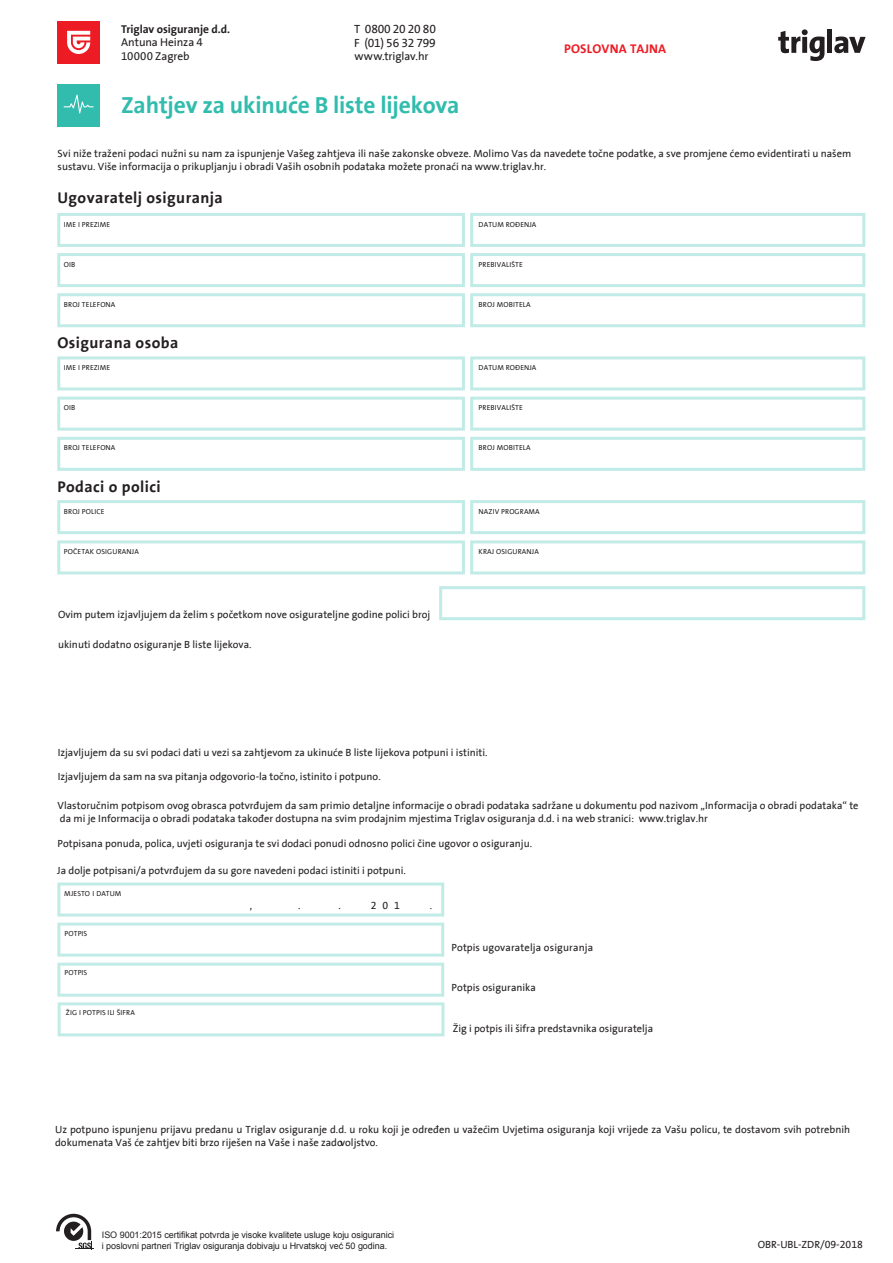
<style>
.page{position:relative;width:893px;height:1263px;background:#fff}
.page>*{position:absolute;margin:0;border:0;box-sizing:border-box;transform-origin:0 0}
.t1{font:700 23.55px "Triglav The Sans";letter-spacing:-.01em;color:#32bcad}
.t2{font:700 15.75px "Triglav The Sans";letter-spacing:.025em;color:#231f20}
.t3{font:700 12.75px "Triglav The Sans";letter-spacing:.015em;color:#ed1c24}
.t4{font:12px/14.4px "Triglav The Sans";letter-spacing:-.02em;color:#231f20}
.t5{font:11.55px/13.5px "Triglav The Sans";letter-spacing:-.01em;color:#231f20}
.t6{font:700 11.55px "Triglav The Sans";letter-spacing:-.005em;color:#231f20}
.t7{font:10.5px/12.6px "Triglav The Sans";color:#231f20}
.t8{font:9px/10.8px "Arial";letter-spacing:-.005em;color:#231f20}
.t9{font:7.35px "Triglav The Sans";letter-spacing:.02em;color:#231f20}
</style>
<div class="page">
<div style="left:57px;top:84px;width:43px;height:43px;background:#32bcad"></div>
<svg style="left:64px;top:95px;width:30px;height:18px"></svg>
<div style="left:57px;top:21px;width:43px;height:43px;background:#ed1c24"></div>
<svg style="left:67px;top:31px;width:23px;height:23px"></svg>
<svg style="left:778px;top:29px;width:46px;height:32px"></svg>
<div style="left:827px;top:29px;width:5px;height:24px;background:#231f20"></div>
<svg style="left:834px;top:37px;width:32px;height:16px"></svg>
<svg style="left:57px;top:922px;width:387px;height:34px"></svg>
<svg style="left:57px;top:882px;width:387px;height:34px"></svg>
<svg style="left:57px;top:213px;width:808px;height:34px"></svg>
<svg style="left:57px;top:253px;width:808px;height:34px"></svg>
<svg style="left:57px;top:293px;width:808px;height:34px"></svg>
<svg style="left:57px;top:356px;width:808px;height:34px"></svg>
<svg style="left:57px;top:397px;width:808px;height:34px"></svg>
<svg style="left:57px;top:437px;width:808px;height:34px"></svg>
<svg style="left:57px;top:540px;width:808px;height:34px"></svg>
<svg style="left:439px;top:586px;width:426px;height:34px"></svg>
<svg style="left:57px;top:500px;width:808px;height:34px"></svg>
<svg style="left:57px;top:963px;width:387px;height:73px"></svg>
<svg style="left:56px;top:1214px;width:37px;height:36px"></svg>
<p class="t6" style="left:121px;top:22px;width:111px">Triglav osiguranje d.d.</p>
<p class="t5" style="left:121px;top:36px;width:83px">Antuna Heinza 4<br>10000 Zagreb</p>
<p class="t4" style="left:354px;top:22px;width:83px">T 0800 20 20 80<br>F (01) 56 32 799</p>
<p class="t5" style="left:354px;top:50px;width:76px">www.triglav.hr</p>
<h1 class="t1" style="left:121px;top:91px;width:340px">Zahtjev za ukinuće B liste lijekova</h1>
<p class="t3" style="left:564px;top:42px;width:104px">POSLOVNA TAJNA</p>
<p class="t7" style="left:58px;top:148px;width:795px">Svi niže traženi podaci nužni su nam za ispunjenje Vašeg zahtjeva ili naše zakonske obveze. Molimo Vas da navedete točne podatke, a sve promjene ćemo evidentirati u našem sustavu. Više informacija o prikupljanju i obradi Vaših osobnih podataka možete pronaći na www.triglav.hr.</p>
<h2 class="t2" style="left:57px;top:189px;width:167px">Ugovaratelj osiguranja</h2>
<p class="t9" style="left:64px;top:220px;width:48px">IME I PREZIME</p>
<p class="t9" style="left:479px;top:220px;width:59px">DATUM ROĐENJA</p>
<p class="t9" style="left:64px;top:260px;width:13px">OIB</p>
<p class="t9" style="left:479px;top:260px;width:46px">PREBIVALIŠTE</p>
<p class="t9" style="left:64px;top:300px;width:53px">BROJ TELEFONA</p>
<p class="t9" style="left:479px;top:300px;width:54px">BROJ MOBITELA</p>
<h2 class="t2" style="left:57px;top:334px;width:122px">Osigurana osoba</h2>
<p class="t9" style="left:64px;top:364px;width:48px">IME I PREZIME</p>
<p class="t9" style="left:479px;top:364px;width:59px">DATUM ROĐENJA</p>
<p class="t9" style="left:64px;top:404px;width:13px">OIB</p>
<p class="t9" style="left:479px;top:404px;width:46px">PREBIVALIŠTE</p>
<p class="t9" style="left:64px;top:444px;width:53px">BROJ TELEFONA</p>
<p class="t9" style="left:479px;top:444px;width:54px">BROJ MOBITELA</p>
<h2 class="t2" style="left:57px;top:478px;width:105px">Podaci o polici</h2>
<p class="t9" style="left:64px;top:507px;width:42px">BROJ POLICE</p>
<p class="t9" style="left:479px;top:507px;width:63px">NAZIV PROGRAMA</p>
<p class="t9" style="left:64px;top:548px;width:77px">POČETAK OSIGURANJA</p>
<p class="t9" style="left:479px;top:547px;width:62px">KRAJ OSIGURANJA</p>
<p class="t7" style="left:58px;top:608px;width:374px">Ovim putem izjavljujem da želim s početkom nove osigurateljne godine polici broj</p>
<p class="t7" style="left:58px;top:638px;width:195px">ukinuti dodatno osiguranje B liste lijekova.</p>
<p class="t7" style="left:58px;top:747px;width:431px">Izjavljujem da su svi podaci dati u vezi sa zahtjevom za ukinuće B liste lijekova potpuni i istiniti.</p>
<p class="t7" style="left:58px;top:770px;width:324px">Izjavljujem da sam na sva pitanja odgovorio-la točno, istinito i potpuno.</p>
<p class="t7" style="left:58px;top:799px;width:802px">Vlastoručnim potpisom ovog obrasca potvrđujem da sam primio detaljne informacije o obradi podataka sadržane u dokumentu pod nazivom „Informacija o obradi podataka“ te da mi je Informacija o obradi podataka također dostupna na svim prodajnim mjestima Triglav osiguranja d.d. i na web stranici: www.triglav.hr</p>
<p class="t7" style="left:58px;top:838px;width:476px">Potpisana ponuda, polica, uvjeti osiguranja te svi dodaci ponudi odnosno polici čine ugovor o osiguranju.</p>
<p class="t7" style="left:57px;top:865px;width:350px">Ja dolje potpisani/a potvrđujem da su gore navedeni podaci istiniti i potpuni.</p>
<p class="t9" style="left:64px;top:890px;width:59px">MJESTO I DATUM</p>
<p class="t9" style="left:65px;top:930px;width:24px">POTPIS</p>
<p class="t9" style="left:65px;top:968px;width:24px">POTPIS</p>
<p class="t9" style="left:66px;top:1009px;width:70px">ŽIG I POTPIS ILI ŠIFRA</p>
<p class="t7" style="left:250px;top:899px;width:4px">,</p>
<p class="t7" style="left:298px;top:899px;width:4px">.</p>
<p class="t7" style="left:339px;top:899px;width:4px">.</p>
<p class="t7" style="left:371px;top:899px;width:30px">201</p>
<p class="t7" style="left:430px;top:899px;width:4px">.</p>
<p class="t7" style="left:451px;top:941px;width:143px">Potpis ugovaratelja osiguranja</p>
<p class="t7" style="left:451px;top:981px;width:86px">Potpis osiguranika</p>
<p class="t7" style="left:453px;top:1023px;width:202px">Žig i potpis ili šifra predstavnika osiguratelja</p>
<p class="t7" style="left:55px;top:1124px;width:796px">Uz potpuno ispunjenu prijavu predanu u Triglav osiguranje d.d. u roku koji je određen u važećim Uvjetima osiguranja koji vrijede za Vašu policu, te dostavom svih potrebnih dokumenata Vaš će zahtjev biti brzo riješen na Vaše i naše zadovoljstvo.</p>
<p class="t8" style="left:102px;top:1230px;width:294px">ISO 9001:2015 certifikat potvrda je visoke kvalitete usluge koju osiguranici i poslovni partneri Triglav osiguranja dobivaju u Hrvatskoj već 50 godina.</p>
<p class="t7" style="left:758px;top:1238px;width:107px">OBR-UBL-ZDR/09-2018</p>
</div>
